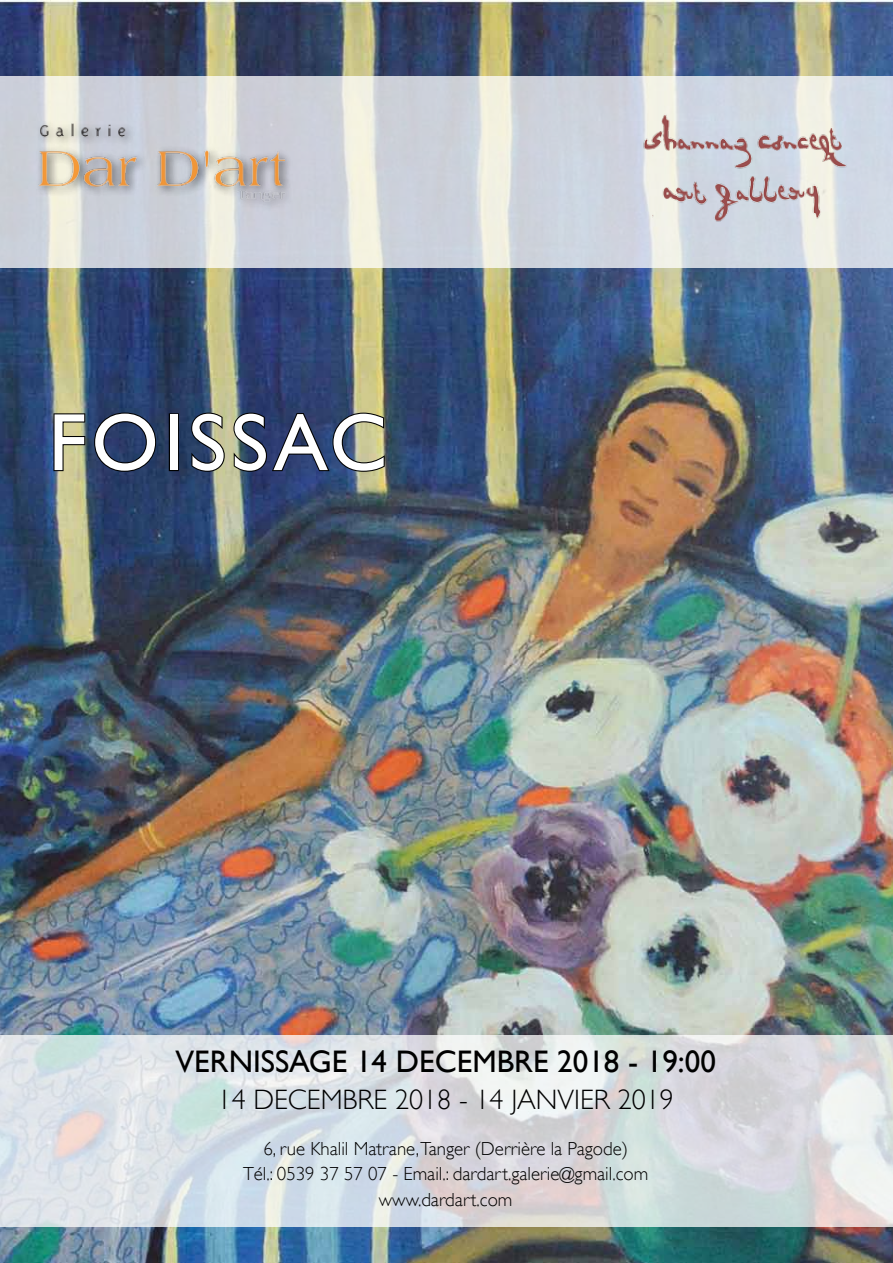
<style>
.page{position:relative;width:893px;height:1263px;background:#fff}
.page>*{position:absolute;margin:0;border:0;box-sizing:border-box;transform-origin:0 0}
.t1{font:81.6px "Gill Sans";letter-spacing:.06em;color:#fff}
.t2{font:31.2px "Gill Sans";color:#000}
.t3{font:300 28.05px "Gill Sans";color:#000}
.t4{font:300 18.9px/25.2px "Gill Sans";color:#000;text-align:center}
</style>
<div class="page">
<img style="left:1px;top:0;width:892px;height:1263px">
<svg style="left:52px;top:412px;width:34px;height:60px;background:#949474"></svg>
<svg style="left:93px;top:411px;width:64px;height:62px;background:#213257"></svg>
<div style="left:169px;top:413px;width:10px;height:58px;border:2px solid #000"></div>
<svg style="left:190px;top:412px;width:36px;height:61px;background:#505b60"></svg>
<svg style="left:232px;top:412px;width:154px;height:61px;background:#455265"></svg>
<svg style="left:0;top:76px;width:893px;height:192px;background:#d3d8dd"></svg>
<svg style="left:0;top:1035px;width:893px;height:192px;background:#dadfe2"></svg>
<div style="left:35px;top:119px;width:260px;height:93px;background:#000;opacity:.75"></div>
<img style="left:39px;top:124px;width:246px;height:78px">
<img style="left:634px;top:107px;width:219px;height:67px">
<img style="left:653px;top:163px;width:174px;height:62px">
<h1 class="t1" style="left:48px;top:394px;width:340px">FOISSAC</h1>
<h2 class="t2" style="left:176px;top:1043px;width:93px">VERNISSA</h2>
<h2 class="t2" style="left:309px;top:1043px;width:409px">GE 14 DECEMBRE 2018 - 19:00</h2>
<h3 class="t3" style="left:218px;top:1078px;width:458px">14 DECEMBRE 2018 - 14 jANVIER 2019</h3>
<p class="t4" style="left:243px;top:1135px;width:407px">6, rue Khalil Matrane,Tanger (Derrière la Pagode)<br>Tél.: 0539 37 57 07 - Email.: dardart.galerie@gmail.com www.dardart.com</p>
</div>
